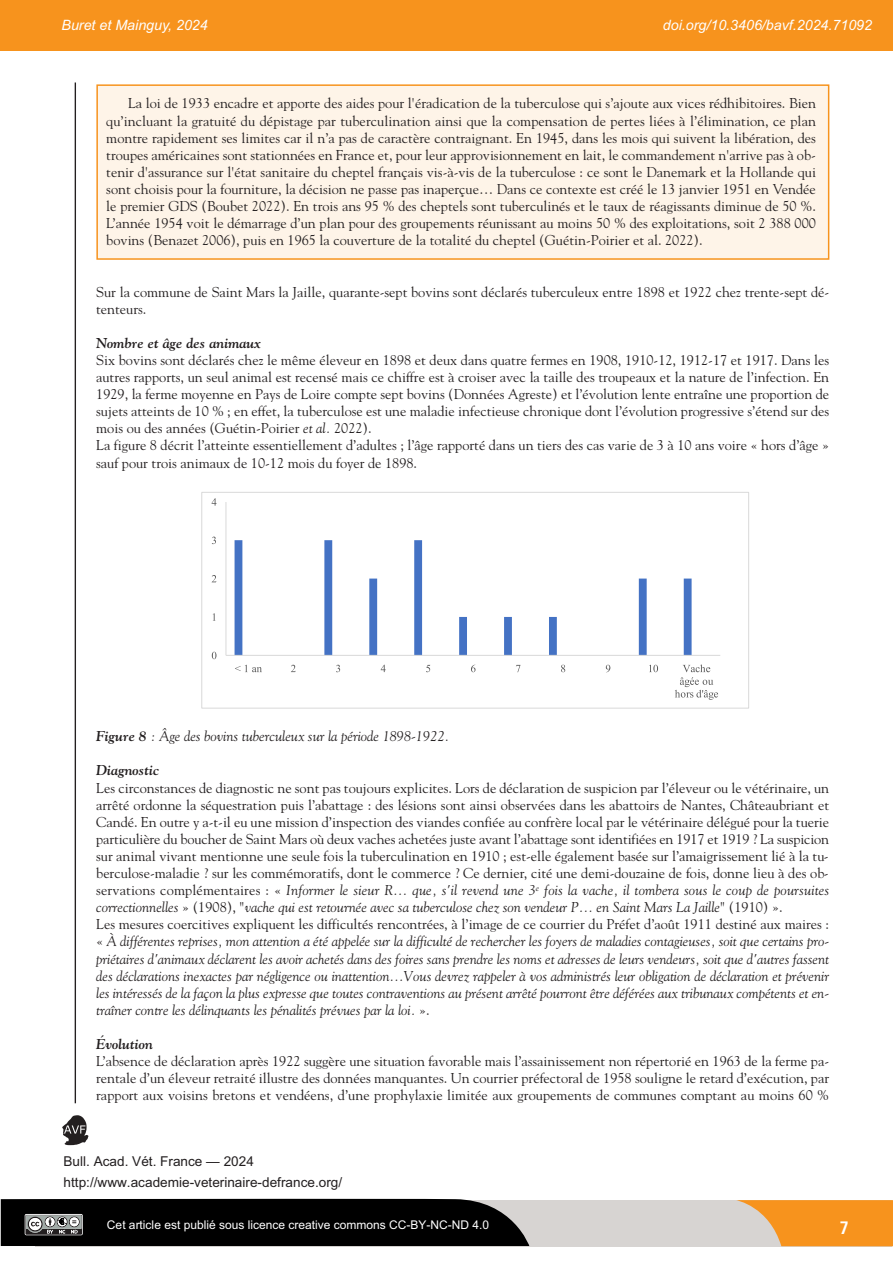
<style>
.page{position:relative;width:893px;height:1263px;background:#fff}
.page>*{position:absolute;margin:0;border:0;box-sizing:border-box;transform-origin:0 0}
.t1{font:700 condensed 18px "Frutiger";color:#fff}
.t2{font:14.25px/17.1px "Goudy";color:#231f20}
.t3{font:italic 14.25px "Goudy";color:#231f20}
.t4{font:italic 14.25px "Arial";color:#fff}
.t5{font:italic 700 14.25px "Goudy";color:#231f20}
.t6{font:13.65px/21px "Arial";color:#231f20}
.t7{font:12px "Arial";color:#fff}
.s1{font-style:italic}
.s2{font-weight:700}
</style>
<div class="page">
<div style="left:35px;top:1199px;width:856px;height:47px;background:#d7d4d2"></div>
<svg style="left:736px;top:1200px;width:157px;height:46px"></svg>
<svg style="left:62px;top:1115px;width:26px;height:30px"></svg>
<div style="left:0;top:0;width:893px;height:51px;background:#f7931d"></div>
<hr style="left:75px;top:82px;width:1px;height:1021px;background:#231f20">
<svg style="left:1px;top:1198px;width:528px;height:48px;background:#131313"></svg>
<div style="left:98px;top:86px;width:730px;height:172px;background:#fef4e8"></div>
<div style="left:96px;top:84px;width:733px;height:176px;border:2px solid #f7931d"></div>
<svg style="left:235px;top:540px;width:457px;height:115px"></svg>
<hr style="left:226px;top:502px;width:1px;height:153px;background:#d9d9d9">
<hr style="left:226px;top:655px;width:494px;height:1px;background:#d9d9d9">
<svg style="left:212px;top:652px;width:4px;height:7px"></svg>
<svg style="left:213px;top:613px;width:3px;height:8px"></svg>
<svg style="left:212px;top:575px;width:4px;height:7px"></svg>
<svg style="left:212px;top:537px;width:4px;height:7px"></svg>
<svg style="left:212px;top:498px;width:4px;height:8px"></svg>
<svg style="left:235px;top:665px;width:27px;height:7px"></svg>
<svg style="left:291px;top:665px;width:5px;height:7px"></svg>
<svg style="left:336px;top:665px;width:4px;height:7px"></svg>
<svg style="left:381px;top:665px;width:5px;height:7px"></svg>
<svg style="left:426px;top:665px;width:4px;height:7px"></svg>
<svg style="left:471px;top:665px;width:4px;height:7px"></svg>
<svg style="left:516px;top:665px;width:4px;height:7px"></svg>
<svg style="left:561px;top:665px;width:4px;height:7px"></svg>
<svg style="left:606px;top:665px;width:4px;height:7px"></svg>
<svg style="left:649px;top:665px;width:9px;height:7px"></svg>
<svg style="left:675px;top:664px;width:43px;height:36px"></svg>
<div style="left:201px;top:492px;width:548px;height:217px;border:1px solid #d9d9d9"></div>
<p class="t4" style="left:62px;top:17px;width:148px">Buret et Mainguy, 2024</p>
<p class="t4" style="left:663px;top:17px;width:211px">doi.org/10.3406/bavf.2024.71092</p>
<p class="t2" style="left:106px;top:95px;width:711px;text-align:justify;text-indent:22px">La loi de 1933 encadre et apporte des aides pour l'éradication de la tuberculose qui s’ajoute aux vices rédhibitoires. Bien qu’incluant la gratuité du dépistage par tuberculination ainsi que la compensation de pertes liées à l’élimination, ce plan montre rapidement ses limites car il n’a pas de caractère contraignant. En 1945, dans les mois qui suivent la libération, des troupes américaines sont stationnées en France et, pour leur approvisionnement en lait, le commandement n'arrive pas à ob&shy;tenir d'assurance sur l'état sanitaire du cheptel français vis-à-vis de la tuberculose : ce sont le Danemark et la Hollande qui sont choisis pour la fourniture, la décision ne passe pas inaperçue… Dans ce contexte est créé le 13 janvier 1951 en Vendée le premier GDS (Boubet 2022). En trois ans 95 % des cheptels sont tuberculinés et le taux de réagissants diminue de 50 %.<br>L’année 1954 voit le démarrage d’un plan pour des groupements réunissant au moins 50 % des exploitations, soit 2 388 000 bovins (Benazet 2006), puis en 1965 la couverture de la totalité du cheptel (Guétin-Poirier et al. 2022).</p>
<p class="t2" style="left:96px;top:283px;width:734px">Sur la commune de Saint Mars la Jaille, quarante-sept bovins sont déclarés tuberculeux entre 1898 et 1922 chez trente-sept dé&shy;tenteurs.</p>
<p class="t5" style="left:96px;top:335px;width:166px">Nombre et âge des animaux</p>
<p class="t2" style="left:96px;top:351px;width:734px">Six bovins sont déclarés chez le même éleveur en 1898 et deux dans quatre fermes en 1908, 1910-12, 1912-17 et 1917. Dans les autres rapports, un seul animal est recensé mais ce chiffre est à croiser avec la taille des troupeaux et la nature de l’infection. En 1929, la ferme moyenne en Pays de Loire compte sept bovins (Données Agreste) et l’évolution lente entraîne une proportion de sujets atteints de 10 % ; en effet, la tuberculose est une maladie infectieuse chronique dont l’évolution progressive s’étend sur des mois ou des années (Guétin-Poirier <span class="s1">et al.</span> 2022).<br>La figure 8 décrit l’atteinte essentiellement d’adultes ; l’âge rapporté dans un tiers des cas varie de 3 à 10 ans voire « hors d’âge » sauf pour trois animaux de 10-12 mois du foyer de 1898.</p>
<p class="t3" style="left:96px;top:728px;width:354px"><span class="s2">Figure 8</span> : Âge des bovins tuberculeux sur la période 1898-1922.</p>
<p class="t5" style="left:96px;top:762px;width:65px">Diagnostic</p>
<p class="t2" style="left:96px;top:779px;width:734px">Les circonstances de diagnostic ne sont pas toujours explicites. Lors de déclaration de suspicion par l’éleveur ou le vétérinaire, un arrêté ordonne la séquestration puis l’abattage : des lésions sont ainsi observées dans les abattoirs de Nantes, Châteaubriant et Candé. En outre y a-t-il eu une mission d’inspection des viandes confiée au confrère local par le vétérinaire délégué pour la tuerie particulière du boucher de Saint Mars où deux vaches achetées juste avant l’abattage sont identifiées en 1917 et 1919 ? La suspicion sur animal vivant mentionne une seule fois la tuberculination en 1910 ; est-elle également basée sur l’amaigrissement lié à la tu&shy;berculose-maladie ? sur les commémoratifs, dont le commerce ? Ce dernier, cité une demi-douzaine de fois, donne lieu à des ob&shy;servations complémentaires : « <span class="s1">Informer le sieur R… que, s'il revend une 3</span><sup>e</sup> <span class="s1">fois la vache, il tombera sous le coup de poursuites correctionnelles</span> » (1908), "<span class="s1">vache qui est retournée avec sa tuberculose chez son vendeur P… en Saint Mars La Jaille</span>" (1910) ».<br>Les mesures coercitives expliquent les difficultés rencontrées, à l’image de ce courrier du Préfet d’août 1911 destiné aux maires : « <span class="s1">À différentes reprises, mon attention a été appelée sur la difficulté de rechercher les foyers de maladies contagieuses, soit que certains pro&shy;priétaires d'animaux déclarent les avoir achetés dans des foires sans prendre les noms et adresses de leurs vendeurs, soit que d'autres fassent des déclarations inexactes par négligence ou inattention…Vous devrez rappeler à vos administrés leur obligation de déclaration et prévenir les intéressés de la façon la plus expresse que toutes contraventions au présent arrêté pourront être déférées aux tribunaux compétents et en&shy;traîner contre les délinquants les pénalités prévues par la loi.</span> ».</p>
<p class="t5" style="left:96px;top:1036px;width:59px">Évolution</p>
<p class="t2" style="left:96px;top:1053px;width:734px;text-align:justify">L’absence de déclaration après 1922 suggère une situation favorable mais l’assainissement non répertorié en 1963 de la ferme pa&shy;rentale d’un éleveur retraité illustre des données manquantes. Un courrier préfectoral de 1958 souligne le retard d’exécution, par rapport aux voisins bretons et vendéens, d’une prophylaxie limitée aux groupements de communes comptant au moins 60 %</p>
<p class="t6" style="left:64px;top:1150px;width:280px">Bull. Acad. Vét. France — 2024 http://www.academie-veterinaire-defrance.org/</p>
<p class="t7" style="left:107px;top:1217px;width:384px">Cet article est publié sous licence creative commons CC-BY-NC-ND 4.0</p>
<p class="t1" style="left:840px;top:1220px;width:11px">7</p>
</div>
